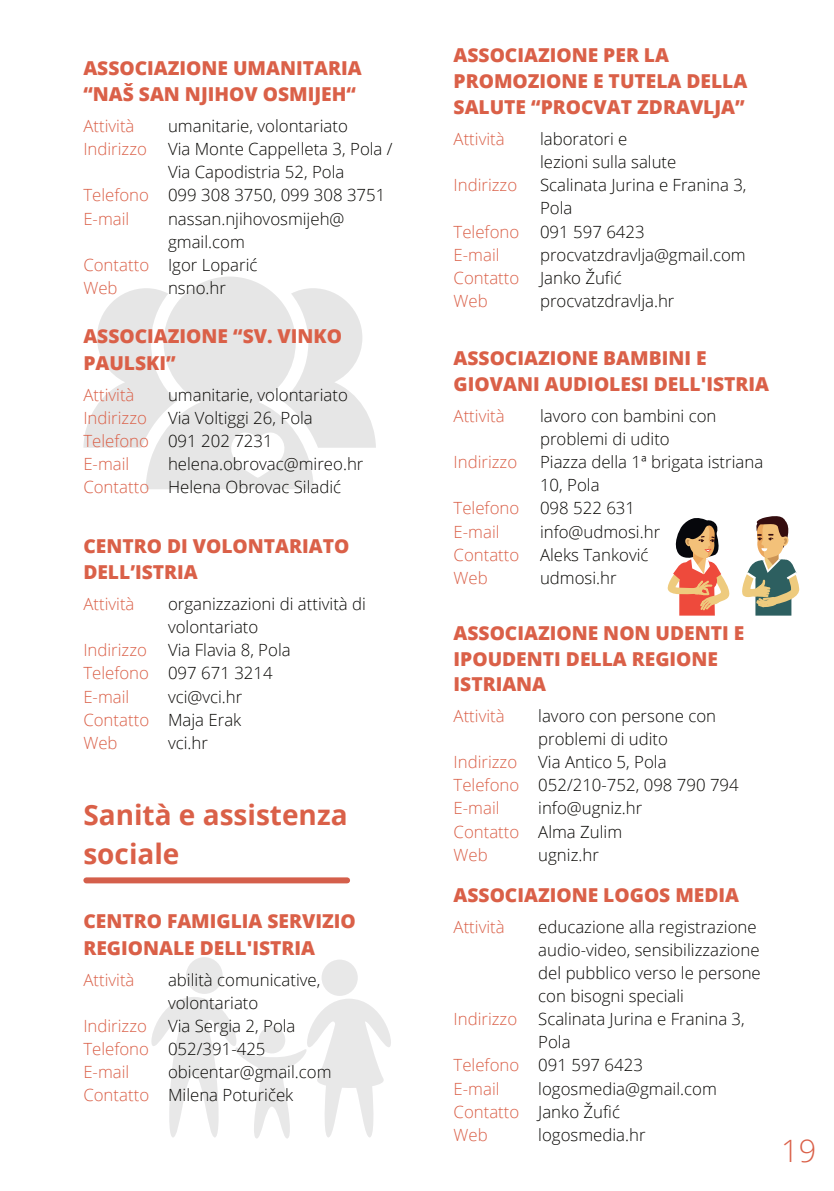
<style>
.page{position:relative;width:834px;height:1191px;background:#fff}
.page>*{position:absolute;margin:0;border:0;box-sizing:border-box;transform-origin:0 0}
.t1{font:300 30.8px "Open Sans";color:#da6048}
.t2{font:700 28px/39px "Open Sans";color:#da6048}
.t3{font:800 19.2px/26.2px "Open Sans";color:#da6048}
.t4{font:300 16.8px/23.2px "Open Sans";color:#080704}
.t5{font:300 16.8px/23.2px "Open Sans";color:#da6048}
</style>
<div class="page">
<svg style="left:83px;top:277px;width:293px;height:212px"></svg>
<div style="left:86px;top:877px;width:261px;height:6px;background:#d45f4b"></div>
<div style="left:186px;top:957px;width:37px;height:37px;background:#e8e8e8;border-radius:50%"></div>
<div style="left:321px;top:960px;width:37px;height:36px;background:#e8e8e8;border-radius:50%"></div>
<svg style="left:151px;top:997px;width:240px;height:142px"></svg>
<svg style="left:667px;top:518px;width:63px;height:98px"></svg>
<svg style="left:742px;top:516px;width:57px;height:100px"></svg>
<p class="t3" style="left:83px;top:54px;width:280px">ASSOCIAZIONE UMANITARIA “NAŠ SAN NJIHOV OSMIJEH“</p>
<p class="t5" style="left:83px;top:114px;width:65px">Attività<br>Indirizzo</p>
<p class="t5" style="left:83px;top:183px;width:67px">Telefono<br>E-mail</p>
<p class="t5" style="left:83px;top:253px;width:67px">Contatto<br>Web</p>
<p class="t4" style="left:168px;top:114px;width:226px">umanitarie, volontariato<br>Via Monte Cappelleta 3, Pola /<br>Via Capodistria 52, Pola<br>099 308 3750, 099 308 3751 nassan.njihovosmijeh@ gmail.com<br>Igor Loparić<br>nsno.hr</p>
<p class="t3" style="left:83px;top:322px;width:260px">ASSOCIAZIONE “SV. VINKO<br>PAULSKI”</p>
<p class="t5" style="left:83px;top:382px;width:67px">Attività<br>Indirizzo<br>Telefono<br>E-mail<br>Contatto</p>
<p class="t4" style="left:168px;top:382px;width:197px">umanitarie, volontariato<br>Via Voltiggi 26, Pola<br>091 202 7231 helena.obrovac@mireo.hr<br>Helena Obrovac Siladić</p>
<p class="t3" style="left:83px;top:532px;width:267px">CENTRO DI VOLONTARIATO<br>DELL’ISTRIA</p>
<p class="t5" style="left:83px;top:592px;width:53px">Attività</p>
<p class="t5" style="left:83px;top:638px;width:67px">Indirizzo<br>Telefono<br>E-mail<br>Contatto<br>Web</p>
<p class="t4" style="left:168px;top:592px;width:199px">organizzazioni di attività di volontariato<br>Via Flavia 8, Pola<br>097 671 3214<br>vci@vci.hr<br>Maja Erak<br>vci.hr</p>
<h2 class="t2" style="left:83px;top:794px;width:266px">Sanità e assistenza sociale</h2>
<p class="t3" style="left:83px;top:907px;width:274px">CENTRO FAMIGLIA SERVIZIO<br>REGIONALE DELL'ISTRIA</p>
<p class="t5" style="left:83px;top:968px;width:53px">Attività</p>
<p class="t5" style="left:83px;top:1014px;width:67px">Indirizzo<br>Telefono<br>E-mail<br>Contatto</p>
<p class="t4" style="left:168px;top:968px;width:165px">abilità comunicative, volontariato<br>Via Sergia 2, Pola<br>052/391-425 obicentar@gmail.com<br>Milena Poturiček</p>
<p class="t3" style="left:453px;top:41px;width:295px">ASSOCIAZIONE PER LA<br>PROMOZIONE E TUTELA DELLA<br>SALUTE “PROCVAT ZDRAVLJA”</p>
<p class="t5" style="left:453px;top:127px;width:53px">Attività</p>
<p class="t5" style="left:453px;top:173px;width:65px">Indirizzo</p>
<p class="t5" style="left:453px;top:219px;width:67px">Telefono<br>E-mail<br>Contatto<br>Web</p>
<p class="t4" style="left:540px;top:127px;width:208px">laboratori e<br>lezioni sulla salute<br>Scalinata Jurina e Franina 3,<br>Pola<br>091 597 6423 procvatzdravlja@gmail.com<br>Janko Žufić procvatzdravlja.hr</p>
<p class="t3" style="left:453px;top:344px;width:317px">ASSOCIAZIONE BAMBINI E<br>GIOVANI AUDIOLESI DELL'ISTRIA</p>
<p class="t5" style="left:453px;top:404px;width:53px">Attività</p>
<p class="t5" style="left:453px;top:450px;width:65px">Indirizzo</p>
<p class="t5" style="left:453px;top:496px;width:67px">Telefono<br>E-mail<br>Contatto<br>Web</p>
<p class="t4" style="left:540px;top:404px;width:225px">lavoro con bambini con problemi di udito<br>Piazza della 1ª brigata istriana<br>10, Pola<br>098 522 631<br>info@udmosi.hr<br>Aleks Tanković<br>udmosi.hr</p>
<p class="t3" style="left:453px;top:620px;width:292px;line-height:25.6px">ASSOCIAZIONE NON UDENTI E<br>IPOUDENTI DELLA REGIONE<br>ISTRIANA</p>
<p class="t5" style="left:453px;top:704px;width:53px">Attività</p>
<p class="t5" style="left:453px;top:750px;width:67px">Indirizzo<br>Telefono<br>E-mail<br>Contatto<br>Web</p>
<p class="t4" style="left:538px;top:704px;width:202px">lavoro con persone con problemi di udito<br>Via Antico 5, Pola<br>052/210-752, 098 790 794 info@ugniz.hr<br>Alma Zulim<br>ugniz.hr</p>
<p class="t3" style="left:453px;top:881px;width:287px">ASSOCIAZIONE LOGOS MEDIA</p>
<p class="t5" style="left:453px;top:915px;width:53px">Attività</p>
<p class="t4" style="left:538px;top:915px;width:224px">educazione alla registrazione audio-video, sensibilizzazione del pubblico verso le persone con bisogni speciali<br>Scalinata Jurina e Franina 3,<br>Pola<br>091 597 6423 logosmedia@gmail.com<br>Janko Žufić<br>logosmedia.hr</p>
<p class="t5" style="left:453px;top:1007px;width:65px">Indirizzo</p>
<p class="t5" style="left:453px;top:1053px;width:67px">Telefono<br>E-mail<br>Contatto<br>Web</p>
<h1 class="t1" style="left:781px;top:1130px;width:37px">19</h1>
</div>
